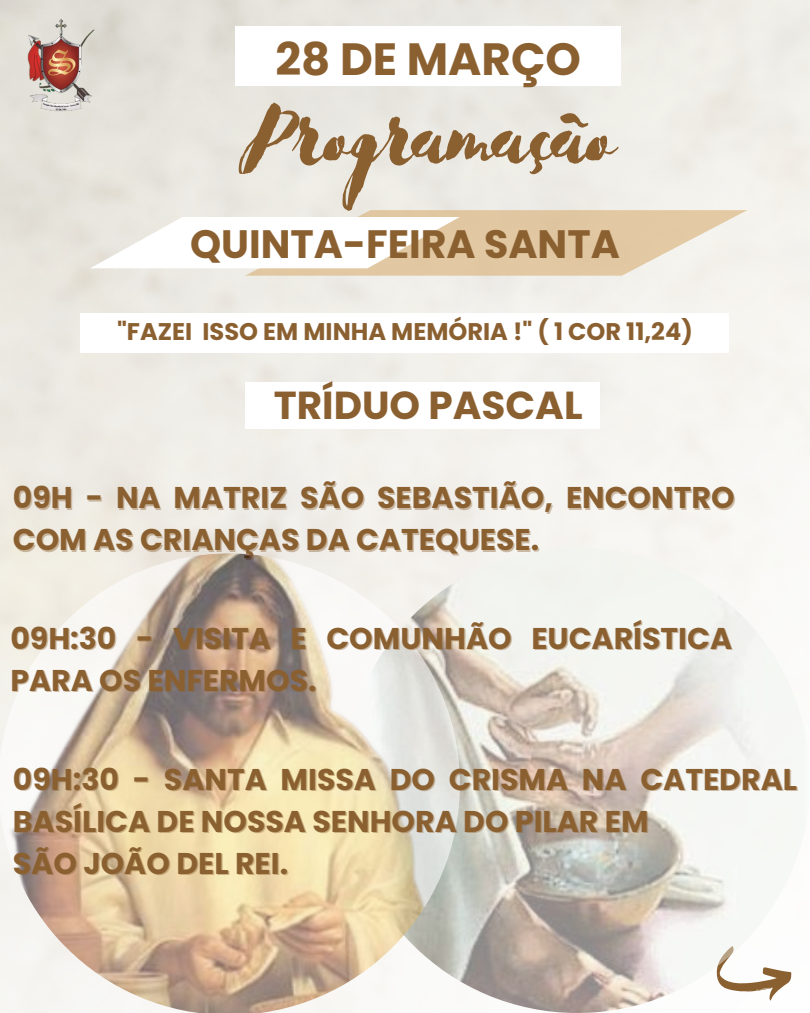
<style>
.page{position:relative;width:810px;height:1013px;background:#fff}
.page>*{position:absolute;margin:0;border:0;box-sizing:border-box;transform-origin:0 0}
.t1{font:98.2px "Advetime";color:#8b6031}
.t2{font:700 45.2px "Poppins";color:#8b6031}
.t3{font:700 39.6px "Poppins";color:#8b6031}
.t4{font:700 39px "Poppins";color:#8b6031}
.t5{font:700 30px/42px "Poppins";color:#8b6031}
.t6{font:700 24.1px "Poppins";color:#8b6031}
</style>
<div class="page">
<div style="left:0;top:0;width:810px;height:1012px;background:linear-gradient(to right,#e8e5dd,#f6f5f1)"></div>
<svg style="left:245px;top:210px;width:502px;height:66px;fill:#e2c8a3"></svg>
<svg style="left:90px;top:217px;width:370px;height:51px"></svg>
<div style="left:235px;top:26px;width:386px;height:60px;background:#fff"></div>
<div style="left:81px;top:313px;width:648px;height:39px;background:#fff"></div>
<img style="left:10px;top:14px;width:100px;height:100px">
<div style="left:245px;top:382px;width:355px;height:47px;background:#fff"></div>
<svg style="left:716px;top:946px;width:75px;height:54px"></svg>
<img style="left:345px;top:547px;width:465px;height:465px;border-radius:50%">
<img style="left:0;top:553px;width:460px;height:459px">
<p class="t2" style="left:275px;top:27px;width:307px">28 DE MARÇO</p>
<h1 class="t1" style="left:244px;top:66px;width:370px">Programação</h1>
<h3 class="t3" style="left:190px;top:216px;width:431px">QUINTA-FEIRA SANTA</h3>
<h3 class="t6" style="left:117px;top:315px;width:577px">"FAZEI ISSO EM MINHA MEMÓRIA !" ( 1 COR 11,24)</h3>
<h4 class="t4" style="left:274px;top:377px;width:310px">TRÍDUO PASCAL</h4>
<p class="t5" style="left:13px;top:477px;width:723px">09H - NA MATRIZ SÃO SEBASTIÃO, ENCONTRO</p>
<h2 class="t5" style="left:13px;top:519px;width:528px">COM AS CRIANÇAS DA CATEQUESE.</h2>
<h4 class="t5" style="left:10px;top:617px;width:723px">09H:30 - VISITA E COMUNHÃO EUCARÍSTICA<br>PARA OS ENFERMOS.</h4>
<p class="t5" style="left:13px;top:758px;width:786px">09H:30 - SANTA MISSA DO CRISMA NA CATEDRAL</p>
<p class="t5" style="left:13px;top:800px;width:637px">BASÍLICA DE NOSSA SENHORA DO PILAR EM</p>
<h4 class="t5" style="left:13px;top:842px;width:277px">SÃO JOÃO DEL REI.</h4>
</div>
